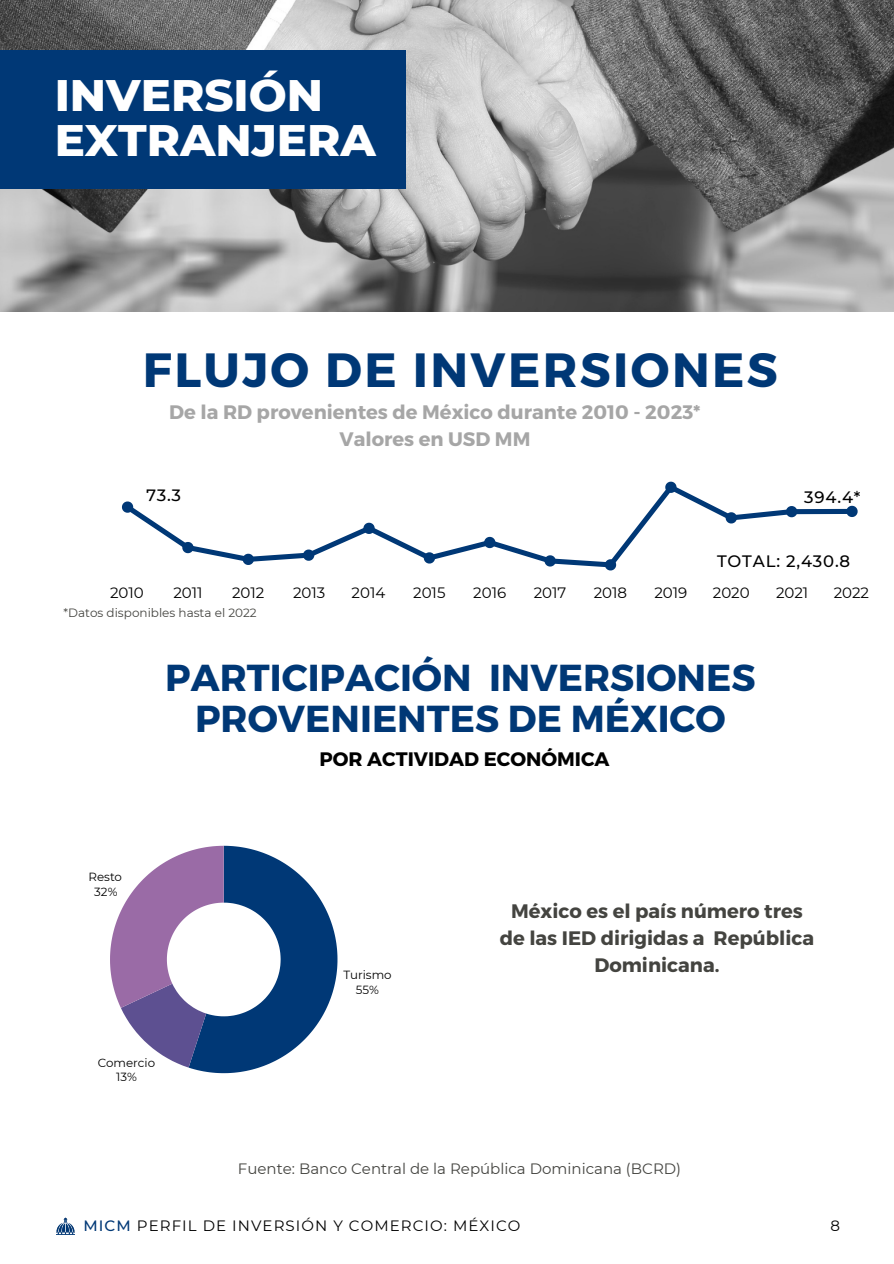
<style>
.page{position:relative;width:894px;height:1264px;background:#fff}
.page>*{position:absolute;margin:0;border:0;box-sizing:border-box;transform-origin:0 0}
.t1{font:700 48px "Montserrat";letter-spacing:.05em;color:#003876}
.t2{font:800 45px/45px "Montserrat";color:#fff}
.t3{font:700 37.5px/41.7px "Montserrat";color:#003876;text-align:center}
.t4{font:700 19.5px/27px "Montserrat";color:#444440;text-align:center}
.t5{font:700 19.5px/27px "Montserrat";color:#a6a6a6;text-align:center}
.t6{font:700 19.5px "Montserrat";color:#000}
.t7{font:500 16.5px "Montserrat";letter-spacing:.05em;color:#000}
.t8{font:15px "Montserrat";color:#000}
.t9{font:15px "Montserrat";color:#444440}
.t10{font:15px "Montserrat";letter-spacing:.07em;color:#000}
.t11{font:12px "Montserrat";color:#444440}
.t12{font:11.85px/14.2px "Montserrat";color:#000;text-align:center}
.s1{font-weight:500;color:#003876}
</style>
<div class="page">
<img style="left:56px;top:1217px;width:18px;height:17px">
<img style="left:0;top:0;width:893px;height:311px">
<div style="left:791px;top:509px;width:60px;height:5px;background:#003876"></div>
<svg style="left:122px;top:481px;width:675px;height:90px"></svg>
<svg style="left:846px;top:506px;width:11px;height:11px"></svg>
<svg style="left:110px;top:845px;width:227px;height:228px"></svg>
<div style="left:0;top:50px;width:406px;height:138px;background:#003876"></div>
<h3 class="t2" style="left:55px;top:73px;width:322px">INVERSIÓN<br>EXTRANJERA</h3>
<h1 class="t1" style="left:143px;top:338px;width:636px">FLUJO DE INVERSIONES</h1>
<h4 class="t5" style="left:169px;top:397px;width:532px">De la RD provenientes de México durante 2010 - 2023*<br>Valores en USD MM</h4>
<p class="t7" style="left:146px;top:484px;width:36px;rotate:1deg">73.3</p>
<h5 class="t7" style="left:804px;top:487px;width:58px">394.4*</h5>
<h5 class="t7" style="left:717px;top:551px;width:135px">TOTAL: 2,430.8</h5>
<p class="t8" style="left:110px;top:583px;width:35px">2010</p>
<p class="t8" style="left:173px;top:583px;width:31px">2011</p>
<p class="t8" style="left:232px;top:583px;width:34px">2012</p>
<p class="t8" style="left:293px;top:583px;width:34px">2013</p>
<p class="t8" style="left:351px;top:583px;width:35px">2014</p>
<p class="t8" style="left:413px;top:583px;width:34px">2015</p>
<p class="t8" style="left:473px;top:583px;width:34px">2016</p>
<p class="t8" style="left:533px;top:583px;width:34px">2017</p>
<p class="t8" style="left:593px;top:583px;width:35px">2018</p>
<p class="t8" style="left:654px;top:583px;width:34px">2019</p>
<p class="t8" style="left:712px;top:583px;width:38px">2020</p>
<p class="t8" style="left:775px;top:583px;width:34px">2021</p>
<p class="t8" style="left:833px;top:583px;width:37px">2022</p>
<p class="t11" style="left:64px;top:605px;width:195px">*Datos disponibles hasta el 2022</p>
<p class="t3" style="left:165px;top:654px;width:591px">PARTICIPACIÓN INVERSIONES<br>PROVENIENTES DE MÉXICO</p>
<h2 class="t6" style="left:319px;top:746px;width:291px">POR ACTIVIDAD ECONÓMICA</h2>
<p class="t12" style="left:88px;top:870px;width:35px">Resto<br>32%</p>
<p class="t12" style="left:98px;top:1055px;width:59px">Comercio<br>13%</p>
<p class="t12" style="left:343px;top:967px;width:50px">Turismo<br>55%</p>
<p class="t4" style="left:499px;top:897px;width:316px">México es el país número tres de las IED dirigidas a República<br>Dominicana.</p>
<h5 class="t9" style="left:238px;top:1159px;width:444px">Fuente: Banco Central de la República Dominicana (BCRD)</h5>
<h4 class="t10" style="left:84px;top:1216px;width:438px"><span class="s1">MICM</span> PERFIL DE INVERSIÓN Y COMERCIO: MÉXICO</h4>
<h4 class="t8" style="left:830px;top:1216px;width:11px">8</h4>
</div>
